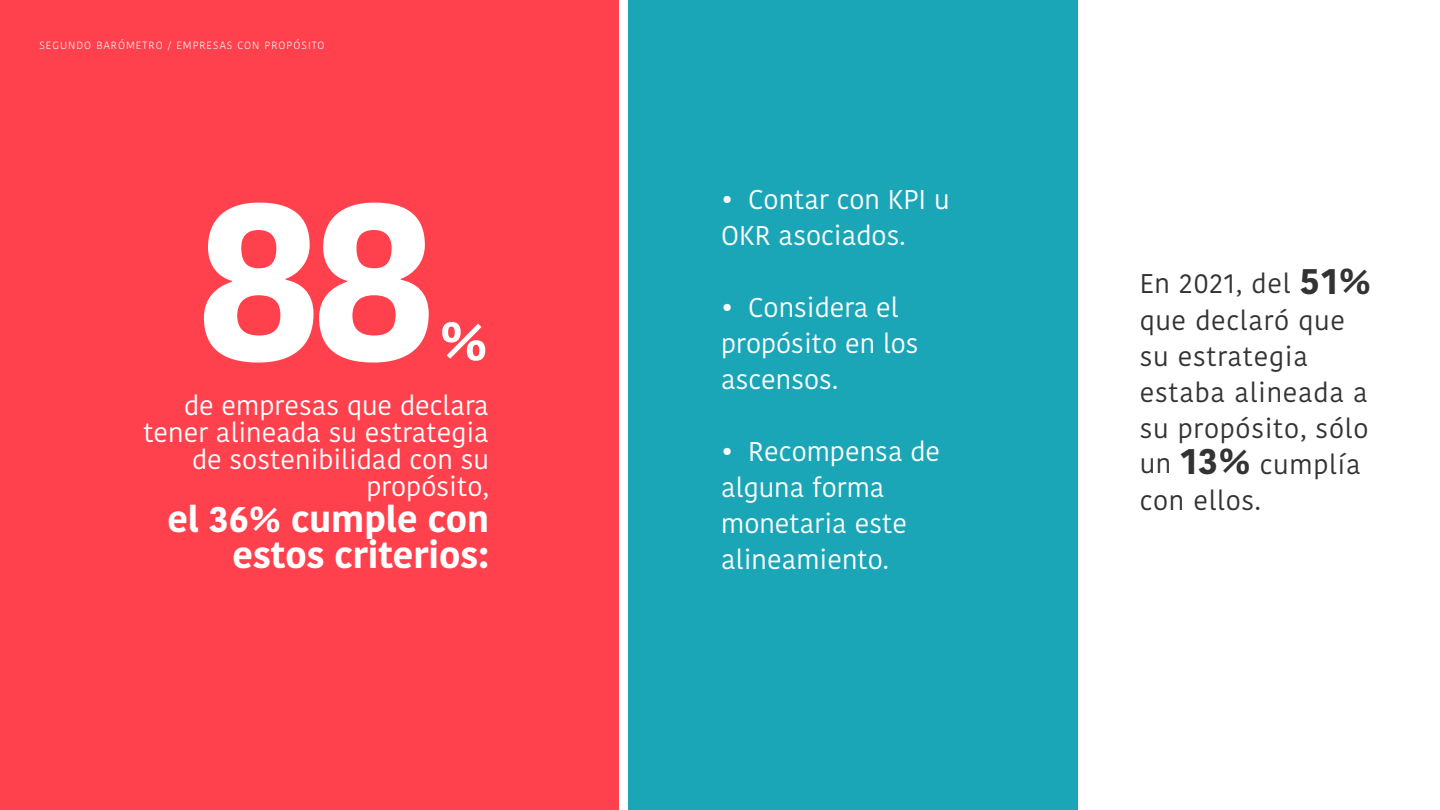
<style>
.page{position:relative;width:1440px;height:810px;background:#fff}
.page>*{position:absolute;margin:0;border:0;box-sizing:border-box;transform-origin:0 0}
.t1{font:700 225px "Kohinoor Bangla";color:#fff}
.t2{font:700 54px "Kohinoor Bangla";color:#fff}
.t3{font:700 36px/36px "Kohinoor Bangla";color:#fff;text-align:right}
.t4{font:27px/36px "Kohinoor Bangla";color:#fff}
.t5{font:27px/36px "Kohinoor Bangla";letter-spacing:.025em;color:#333}
.t6{font:300 10.5px "Kohinoor Bangla";letter-spacing:.1em;color:#fff}
.s1{font-weight:700;font-size:36px}
</style>
<div class="page">
<div style="left:0;top:0;width:619px;height:810px;background:#ff414d"></div>
<div style="left:628px;top:0;width:450px;height:810px;background:#1aa6b7"></div>
<p class="t6" style="left:39px;top:38px;width:287px">SEGUNDO BARÓMETRO / EMPRESAS CON PROPÓSITO</p>
<h1 class="t1" style="left:193px;top:83px;width:249px">88</h1>
<h2 class="t2" style="left:440px;top:294px;width:49px">%</h2>
<p class="t4" style="left:143px;top:391px;width:347px;line-height:27px;text-align:right">de empresas que declara tener alineada su estrategia de sostenibilidad con su propósito,</p>
<h3 class="t3" style="left:167px;top:500px;width:323px">el 36% cumple con estos criterios:</h3>
<p class="t4" style="left:721px;top:181px;width:230px">• Contar con KPI u<br>OKR asociados.</p>
<p class="t4" style="left:721px;top:289px;width:199px">• Considera el propósito en los ascensos.</p>
<p class="t4" style="left:721px;top:433px;width:221px">• Recompensa de alguna forma monetaria este alineamiento.</p>
<p class="t5" style="left:1140px;top:265px;width:233px">En 2021, del <span class="s1">51% </span>que declaró que su estrategia estaba alineada a su propósito, sólo un <span class="s1">13%</span> cumplía con ellos.</p>
</div>
